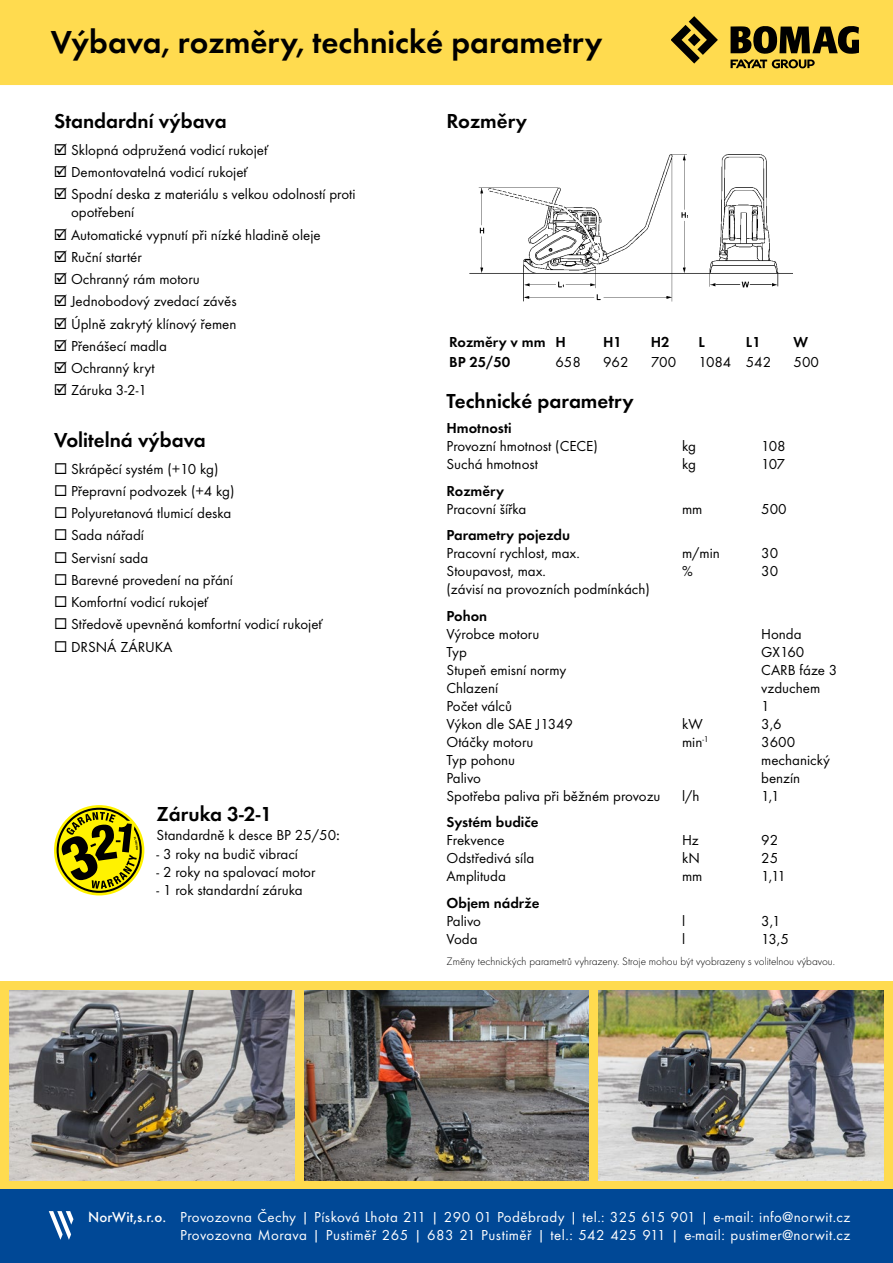
<style>
.page{position:relative;width:893px;height:1263px;background:#fff}
.page>*{position:absolute;margin:0;border:0;box-sizing:border-box;transform-origin:0 0}
.t1{font:600 33px "Futura TOT";color:#000}
.t2{font:600 21px "Futura TOT";color:#000}
.t3{font:15px/22.2px "Futura TOT";color:#000}
.t4{font:15px/18px "Futura TOT";letter-spacing:.03em;color:#fff;text-align:right}
.t5{font:600 15px "Futura TOT";color:#000}
.t6{font:11.25px "Futura TOT Ligh";color:#000}
.s1{font-weight:500}
</style>
<div class="page">
<div style="left:0;top:1188px;width:893px;height:75px;background:#004896"></div>
<div style="left:0;top:0;width:893px;height:85px;background:#ffdb4f"></div>
<svg style="left:672px;top:16px;width:46px;height:48px"></svg>
<svg style="left:731px;top:26px;width:128px;height:43px"></svg>
<svg style="left:49px;top:1211px;width:24px;height:29px"></svg>
<svg style="left:54px;top:805px;width:90px;height:90px"></svg>
<div style="left:0;top:982px;width:893px;height:207px;background:#ffdb4f"></div>
<img style="left:9px;top:990px;width:285px;height:190px">
<img style="left:304px;top:990px;width:285px;height:190px">
<img style="left:599px;top:990px;width:285px;height:190px">
<img style="left:469px;top:155px;width:323px;height:147px">
<h1 class="t1" style="left:51px;top:22px;width:553px">Výbava, rozměry, technické parametry</h1>
<h2 class="t2" style="left:54px;top:109px;width:174px">Standardní výbava</h2>
<p class="t3" style="left:71px;top:139px;width:286px">Sklopná odpružená vodicí rukojeť<br>Demontovatelná vodicí rukojeť<br>Spodní deska z materiálu s velkou odolností proti</p>
<p class="t3" style="left:71px;top:201px;width:251px">opotřebení<br>Automatické vypnutí při nízké hladině oleje<br>Ruční startér<br>Ochranný rám motoru<br>Jednobodový zvedací závěs<br>Úplně zakrytý klínový řemen<br>Přenášecí madla<br>Ochranný kryt<br>Záruka 3-2-1</p>
<h2 class="t2" style="left:54px;top:427px;width:153px">Volitelná výbava</h2>
<p class="t3" style="left:71px;top:457px;width:254px">Skrápěcí systém (+10 kg)<br>Přepravní podvozek (+4 kg)<br>Polyuretanová tlumicí deska<br>Sada nářadí<br>Servisní sada<br>Barevné provedení na přání<br>Komfortní vodicí rukojeť<br>Středově upevněná komfortní vodicí rukojeť<br>DRSNÁ ZÁRUKA</p>
<h2 class="t2" style="left:157px;top:801px;width:117px">Záruka 3-2-1</h2>
<p class="t3" style="left:157px;top:824px;width:185px">Standardně k desce BP 25/50<span class="s1">:</span></p>
<p class="t3" style="left:157px;top:842px;width:143px">- 3 roky na budič vibrací</p>
<p class="t3" style="left:157px;top:861px;width:160px">- 2 roky na spalovací motor</p>
<p class="t3" style="left:157px;top:879px;width:148px">- 1 rok standardní záruka</p>
<h2 class="t2" style="left:446px;top:109px;width:82px">Rozměry</h2>
<p class="t5" style="left:449px;top:333px;width:118px">Rozměry v mm H</p>
<p class="t5" style="left:603px;top:333px;width:20px">H1</p>
<p class="t5" style="left:651px;top:333px;width:20px">H2</p>
<p class="t5" style="left:698px;top:333px;width:8px">L</p>
<p class="t5" style="left:746px;top:333px;width:16px">L1</p>
<p class="t5" style="left:794px;top:333px;width:16px">W</p>
<p class="t5" style="left:449px;top:353px;width:63px">BP 25/50</p>
<p class="t3" style="left:555px;top:351px;width:27px">658</p>
<p class="t3" style="left:603px;top:351px;width:27px">962</p>
<p class="t3" style="left:651px;top:351px;width:27px">700</p>
<p class="t3" style="left:698px;top:351px;width:74px">1084 542</p>
<p class="t3" style="left:794px;top:351px;width:27px">500</p>
<h2 class="t2" style="left:446px;top:388px;width:189px">Technické parametry</h2>
<p class="t5" style="left:446px;top:419px;width:67px">Hmotnosti</p>
<p class="t3" style="left:446px;top:435px;width:153px">Provozní hmotnost (CECE)</p>
<p class="t3" style="left:682px;top:435px;width:15px">kg</p>
<p class="t3" style="left:761px;top:435px;width:26px">108</p>
<p class="t3" style="left:446px;top:453px;width:93px">Suchá hmotnost</p>
<p class="t3" style="left:682px;top:453px;width:15px">kg</p>
<p class="t3" style="left:761px;top:453px;width:25px">107</p>
<p class="t5" style="left:446px;top:482px;width:59px">Rozměry</p>
<p class="t3" style="left:446px;top:497px;width:81px">Pracovní šířka</p>
<p class="t3" style="left:682px;top:497px;width:22px">mm</p>
<p class="t3" style="left:761px;top:497px;width:27px">500</p>
<p class="t5" style="left:446px;top:526px;width:125px">Parametry pojezdu</p>
<p class="t3" style="left:446px;top:542px;width:135px">Pracovní rychlost, max.</p>
<p class="t3" style="left:682px;top:542px;width:39px">m/min</p>
<p class="t3" style="left:761px;top:542px;width:19px">30</p>
<p class="t3" style="left:446px;top:560px;width:101px">Stoupavost, max.</p>
<p class="t3" style="left:682px;top:560px;width:12px">%</p>
<p class="t3" style="left:761px;top:560px;width:19px">30</p>
<p class="t3" style="left:446px;top:578px;width:205px">(závisí na provozních podmínkách)</p>
<p class="t5" style="left:446px;top:607px;width:42px">Pohon</p>
<p class="t3" style="left:446px;top:622px;width:94px">Výrobce motoru</p>
<p class="t3" style="left:761px;top:622px;width:42px">Honda</p>
<p class="t3" style="left:446px;top:640px;width:22px">Typ</p>
<p class="t3" style="left:761px;top:640px;width:45px">GX160</p>
<p class="t3" style="left:446px;top:658px;width:121px">Stupeň emisní normy</p>
<p class="t3" style="left:761px;top:658px;width:78px">CARB fáze 3</p>
<p class="t3" style="left:446px;top:676px;width:53px">Chlazení</p>
<p class="t3" style="left:761px;top:676px;width:61px">vzduchem</p>
<p class="t3" style="left:446px;top:694px;width:67px">Počet válců</p>
<p class="t3" style="left:761px;top:694px;width:10px">1</p>
<p class="t3" style="left:446px;top:712px;width:128px">Výkon dle SAE J1349</p>
<p class="t3" style="left:682px;top:712px;width:22px">kW</p>
<p class="t3" style="left:761px;top:712px;width:22px">3,6</p>
<p class="t3" style="left:446px;top:730px;width:89px">Otáčky motoru</p>
<p class="t3" style="left:682px;top:730px;width:28px">min<sup>-1</sup></p>
<p class="t3" style="left:761px;top:730px;width:36px">3600</p>
<p class="t3" style="left:446px;top:748px;width:70px">Typ pohonu</p>
<p class="t3" style="left:761px;top:748px;width:70px">mechanický</p>
<p class="t3" style="left:446px;top:766px;width:36px">Palivo</p>
<p class="t3" style="left:761px;top:766px;width:41px">benzín</p>
<p class="t3" style="left:446px;top:784px;width:216px">Spotřeba paliva při běžném provozu</p>
<p class="t3" style="left:682px;top:784px;width:19px">l/h</p>
<p class="t3" style="left:761px;top:784px;width:20px">1,1</p>
<p class="t5" style="left:446px;top:813px;width:93px">Systém budiče</p>
<p class="t3" style="left:446px;top:829px;width:60px">Frekvence</p>
<p class="t3" style="left:682px;top:829px;width:18px">Hz</p>
<p class="t3" style="left:761px;top:829px;width:19px">92</p>
<p class="t3" style="left:446px;top:847px;width:89px">Odstředivá síla</p>
<p class="t3" style="left:682px;top:847px;width:19px">kN</p>
<p class="t3" style="left:761px;top:847px;width:19px">25</p>
<p class="t3" style="left:446px;top:865px;width:61px">Amplituda</p>
<p class="t3" style="left:682px;top:865px;width:22px">mm</p>
<p class="t3" style="left:761px;top:865px;width:26px">1,11</p>
<p class="t5" style="left:446px;top:894px;width:95px">Objem nádrže</p>
<p class="t3" style="left:446px;top:909px;width:36px">Palivo</p>
<p class="t3" style="left:682px;top:909px;width:5px">l</p>
<p class="t3" style="left:761px;top:909px;width:21px">3,1</p>
<p class="t3" style="left:446px;top:927px;width:33px">Voda</p>
<p class="t3" style="left:682px;top:927px;width:5px">l</p>
<p class="t3" style="left:761px;top:927px;width:29px">13,5</p>
<p class="t6" style="left:446px;top:955px;width:390px">Změny technických parametrů vyhrazeny. Stroje mohou být vyobrazeny s volitelnou výbavou.</p>
<p class="t4" style="left:88px;top:1208px;width:764px"><span class="s1">NorWit,s.r.o.</span> Provozovna Čechy | Písková Lhota 211 | 290 01 Poděbrady | tel.: 325 615 901 | e-mail: info@norwit.cz<br>Provozovna Morava | Pustiměř 265 | 683 21 Pustiměř | tel.: 542 425 911 | e-mail: pustimer@norwit.cz</p>
</div>
